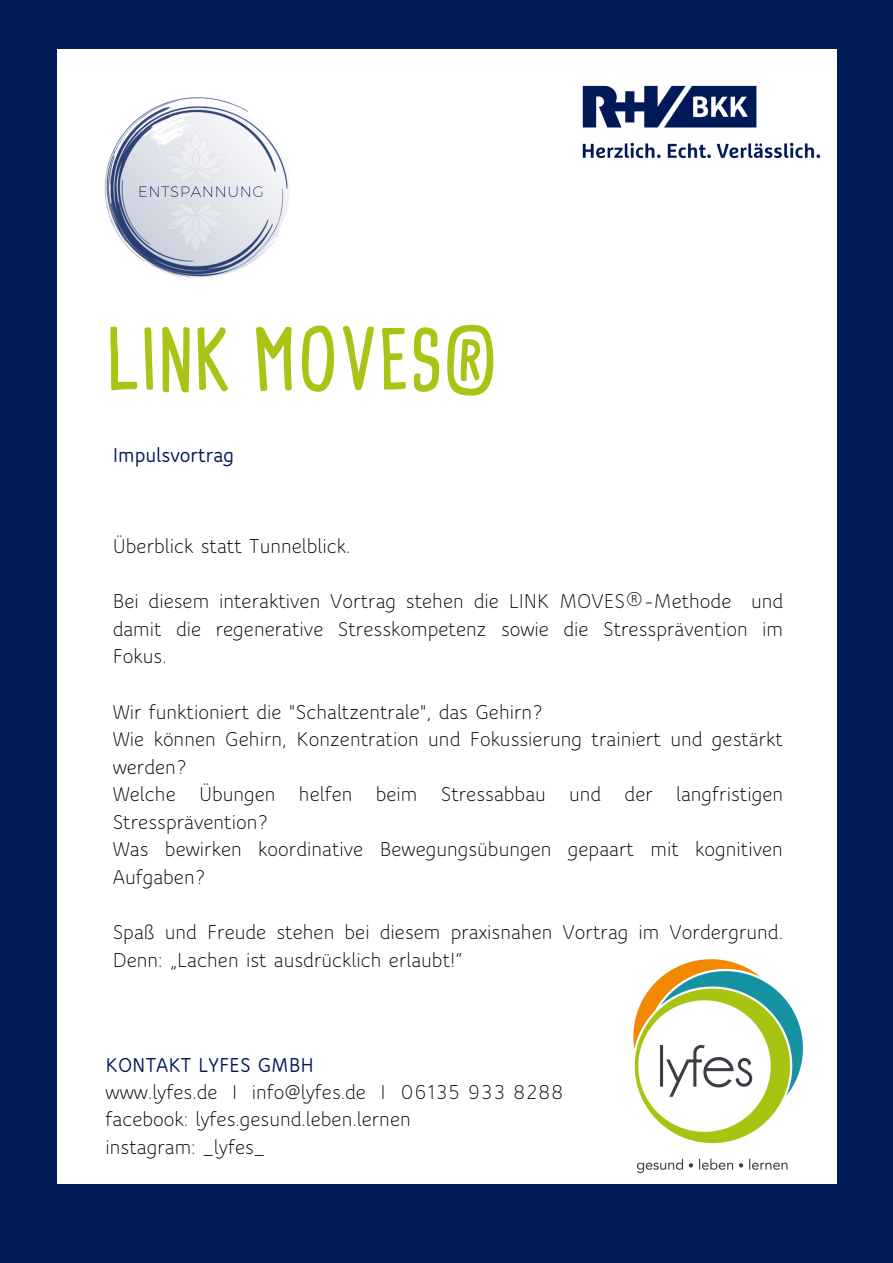
<style>
.page{position:relative;width:893px;height:1263px;background:#011a58}
.page>*{position:absolute;margin:0;border:0;box-sizing:border-box;transform-origin:0 0}
.t1{font:700 81.82px "Cardenio Modern";color:#aac315}
.t2{font:21.75px/27.6px "Speak Pro";color:#000}
.t3{font:700 21.75px "Speak Pro";color:#011a58}
</style>
<div class="page">
<div style="left:57px;top:49px;width:779px;height:1135px;background:#fff"></div>
<img style="left:633px;top:959px;width:170px;height:215px">
<img style="left:582px;top:85px;width:239px;height:74px">
<img style="left:104px;top:96px;width:186px;height:182px">
<h1 class="t1" style="left:106px;top:316px;width:393px">LINK MOVES®</h1>
<p class="t3" style="left:113px;top:445px;width:123px">Impulsvortrag</p>
<p class="t2" style="left:113px;top:534px;width:239px">Überblick statt Tunnelblick.</p>
<p class="t2" style="left:113px;top:589px;width:672px;text-align:justify">Bei diesem interaktiven Vortrag stehen die LINK MOVES®-Methode und damit die regenerative Stresskompetenz sowie die Stressprävention im Fokus.</p>
<p class="t2" style="left:113px;top:699px;width:672px">Wir funktioniert die "Schaltzentrale", das Gehirn?<br>Wie können Gehirn, Konzentration und Fokussierung trainiert und gestärkt werden?<br>Welche Übungen helfen beim Stressabbau und der langfristigen Stressprävention?<br>Was bewirken koordinative Bewegungsübungen gepaart mit kognitiven Aufgaben?</p>
<p class="t2" style="left:113px;top:920px;width:672px">Spaß und Freude stehen bei diesem praxisnahen Vortrag im Vordergrund.<br>Denn: „Lachen ist ausdrücklich erlaubt!“</p>
<p class="t3" style="left:106px;top:1055px;width:210px">KONTAKT LYFES GMBH</p>
<p class="t2" style="left:106px;top:1079px;width:460px">www.lyfes.de I info@lyfes.de I 06135 933 8288 facebook: lyfes.gesund.leben.lernen<br>instagram: _lyfes_</p>
</div>
